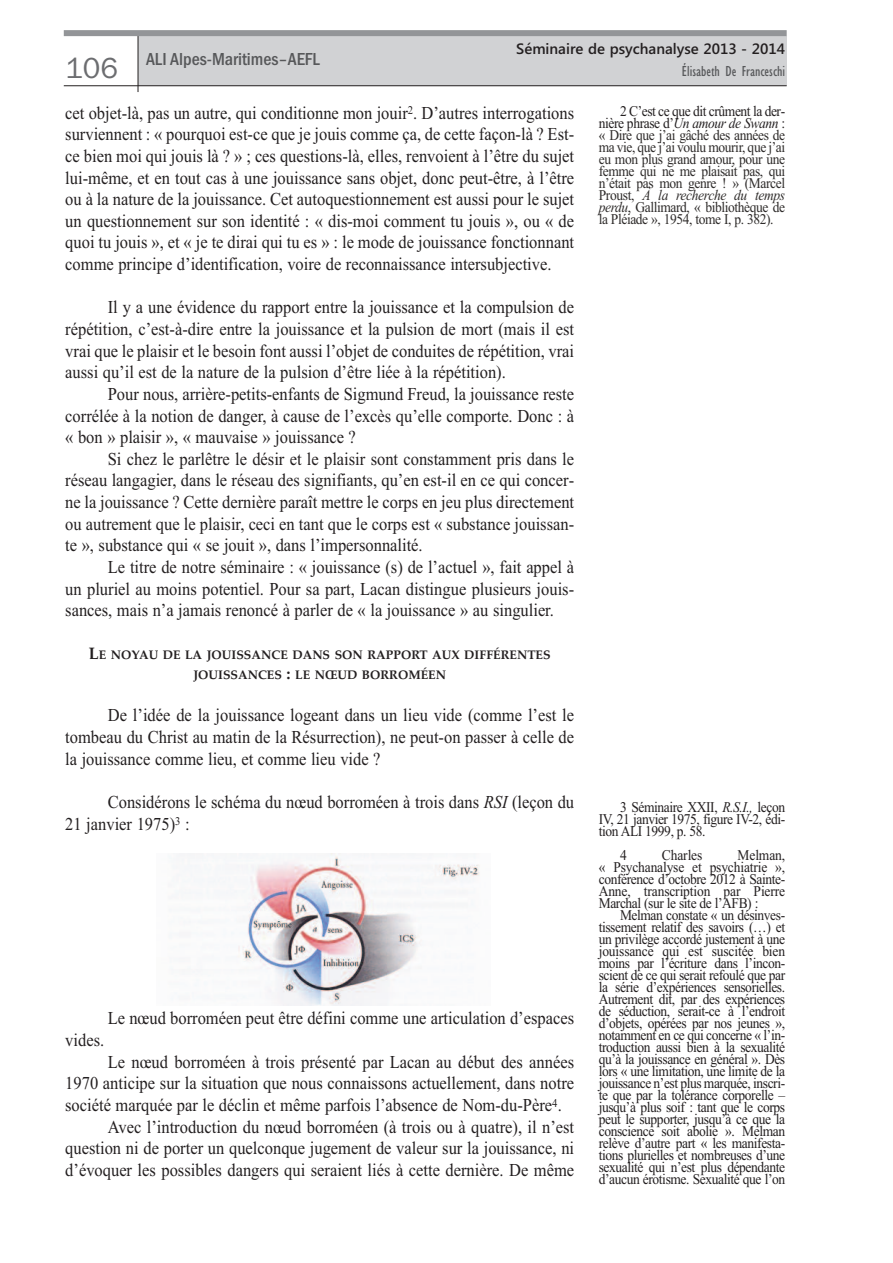
<style>
.page{position:relative;width:893px;height:1263px;background:#fff}
.page>*{position:absolute;margin:0;border:0;box-sizing:border-box;transform-origin:0 0}
.t1{font:30px "Franklin Gothic";color:#6c6d70}
.t2{font:18.15px/21.6px "Times New Roman";color:#231f20;text-align:justify;scale:.91 1}
.t3{font:500 condensed 18px "Franklin Gothic";color:#57585a}
.t4{font:600 15px/21.9px "Segoe UI";color:#231f20;text-align:right}
.t5{font:14.85px/12px "Times New Roman";letter-spacing:-.03em;color:#231f20;text-align:justify;scale:.91 1}
.t6{font:14.85px/12px "Times New Roman";letter-spacing:-.03em;color:#2e2b2a;text-align:justify;scale:.91 1}
.t7{font:14.85px "Times New Roman";letter-spacing:-.01em;color:#231f20;scale:.91 1}
.t8{font:700 12.3px/20.1px "Palatino Linotype";color:#231f20;text-align:center}
.s1{font-family:"Gill Sans";font-weight:400;font-stretch:condensed;color:#57585a}
.s2{color:#231f20}
.s3{font-style:italic;color:#231f20}
.s4{font-style:italic}
.s5{font-size:16.5px}
</style>
<div class="page">
<div style="left:138px;top:36px;width:649px;height:50px;background:#d1d2d4"></div>
<hr style="left:138px;top:36px;width:1px;height:56px;background:#231f20">
<hr style="left:64px;top:85px;width:723px;height:1px;background:#231f20">
<div style="left:64px;top:30px;width:723px;height:6px;background:#939598"></div>
<img style="left:178px;top:853px;width:302px;height:152px">
<p class="t4" style="left:516px;top:38px;width:270px">Séminaire de psychanalyse 2013 - 2014<br><span class="s1">Élisabeth De Franceschi</span></p>
<p class="t6" style="left:599px;top:105px;width:206px;text-indent:21px"><span class="s2">2 C’est ce que dit crûment la der&shy;nière phrase d’</span><span class="s3">Un amour de Swann</span> <span class="s2">: </span>« Dire que j’ai gâché des années de ma vie, que j’ai voulu mourir, que j’ai eu mon plus grand amour, pour une femme qui ne me plaisait pas, qui n’était pas mon genre ! » (Marcel Proust, <span class="s4">À la recherche du temps perdu</span>, Gallimard, « bibliothèque de la Pléiade », 1954, tome I, p. 382).</p>
<p class="t3" style="left:146px;top:48px;width:175px">ALI Alpes-Maritimes–AEFL</p>
<p class="t1" style="left:65px;top:50px;width:54px">106</p>
<p class="t2" style="left:65px;top:102px;width:561px">cet objet-là, pas un autre, qui conditionne mon jouir<sup>2</sup>. D’autres interrogations surviennent : « pourquoi est-ce que je jouis comme ça, de cette façon-là ? Est&shy;ce bien moi qui jouis là ? » ; ces questions-là, elles, renvoient à l’être du sujet lui-même, et en tout cas à une jouissance sans objet, donc peut-être, à l’être ou à la nature de la jouissance. Cet autoquestionnement est aussi pour le sujet un questionnement sur son identité : « dis-moi comment tu jouis », ou « de quoi tu jouis », et « je te dirai qui tu es » : le mode de jouissance fonctionnant comme principe d’identification, voire de reconnaissance intersubjective.</p>
<p class="t2" style="left:108px;top:296px;width:514px">Il y a une évidence du rapport entre la jouissance et la compulsion de</p>
<p class="t2" style="left:65px;top:318px;width:561px">répétition, c’est-à-dire entre la jouissance et la pulsion de mort (mais il est</p>
<p class="t2" style="left:65px;top:340px;width:561px">vrai que le plaisir et le besoin font aussi l’objet de conduites de répétition, vrai</p>
<p class="t2" style="left:65px;top:361px;width:486px">aussi qu’il est de la nature de la pulsion d’être liée à la répétition).</p>
<p class="t2" style="left:108px;top:383px;width:514px">Pour nous, arrière-petits-enfants de Sigmund Freud, la jouissance reste</p>
<p class="t2" style="left:65px;top:404px;width:561px">corrélée à la notion de danger, à cause de l’excès qu’elle comporte. Donc : à</p>
<p class="t2" style="left:65px;top:426px;width:321px">« bon » plaisir », « mauvaise » jouissance ?</p>
<p class="t2" style="left:108px;top:448px;width:514px">Si chez le parlêtre le désir et le plaisir sont constamment pris dans le</p>
<p class="t2" style="left:65px;top:469px;width:561px">réseau langagier, dans le réseau des signifiants, qu’en est-il en ce qui concer-</p>
<p class="t2" style="left:65px;top:491px;width:561px">ne la jouissance ? Cette dernière paraît mettre le corps en jeu plus directement</p>
<p class="t2" style="left:65px;top:513px;width:561px">ou autrement que le plaisir, ceci en tant que le corps est « substance jouissan-</p>
<p class="t2" style="left:65px;top:534px;width:394px">te », substance qui « se jouit », dans l’impersonnalité.</p>
<p class="t2" style="left:108px;top:556px;width:514px">Le titre de notre séminaire : « jouissance (s) de l’actuel », fait appel à</p>
<p class="t2" style="left:65px;top:577px;width:561px">un pluriel au moins potentiel. Pour sa part, Lacan distingue plusieurs jouis-</p>
<p class="t2" style="left:65px;top:599px;width:539px">sances, mais n’a jamais renoncé à parler de « la jouissance » au singulier.</p>
<p class="t8" style="left:89px;top:645px;width:463px"><span class="s5">L</span>E NOYAU DE LA JOUISSANCE DANS SON RAPPORT AUX DIFFÉRENTES<br>JOUISSANCES <span class="s5">:</span> LE NŒUD BORROMÉEN</p>
<p class="t2" style="left:65px;top:704px;width:561px;text-indent:43px">De l’idée de la jouissance logeant dans un lieu vide (comme l’est le tombeau du Christ au matin de la Résurrection), ne peut-on passer à celle de la jouissance comme lieu, et comme lieu vide ?</p>
<p class="t2" style="left:65px;top:791px;width:561px;text-indent:43px">Considérons le schéma du nœud borroméen à trois dans <span class="s4">RSI</span> (leçon du<br>21 janvier 1975)<sup>3</sup> :</p>
<p class="t5" style="left:599px;top:801px;width:206px;text-indent:21px">3 Séminaire XXII, <span class="s4">R.S.I.,</span> leçon IV, 21 janvier 1975, figure IV-2, édi&shy;tion ALI 1999, p. 58.</p>
<p class="t5" style="left:620px;top:849px;width:9px">4</p>
<p class="t7" style="left:662px;top:846px;width:46px">Charles</p>
<p class="t5" style="left:738px;top:849px;width:54px">Melman,</p>
<p class="t7" style="left:599px;top:858px;width:206px">« Psychanalyse et psychiatrie »,</p>
<p class="t5" style="left:599px;top:873px;width:206px">conférence d’octobre 2012 à Sainte-</p>
<p class="t7" style="left:599px;top:882px;width:206px">Anne, transcription par Pierre</p>
<p class="t5" style="left:599px;top:897px;width:177px">Marchal (sur le site de l’AFB) :</p>
<p class="t5" style="left:620px;top:909px;width:183px">Melman constate « un désinves-</p>
<p class="t5" style="left:599px;top:921px;width:206px">tissement relatif des savoirs (…) et</p>
<p class="t5" style="left:599px;top:933px;width:206px">un privilège accordé justement à une</p>
<p class="t7" style="left:599px;top:942px;width:206px">jouissance qui est suscitée bien</p>
<p class="t5" style="left:599px;top:957px;width:206px">moins par l’écriture dans l’incon-</p>
<p class="t5" style="left:599px;top:969px;width:206px">scient de ce qui serait refoulé que par</p>
<p class="t5" style="left:599px;top:981px;width:206px">la série d’expériences sensorielles.</p>
<p class="t5" style="left:599px;top:993px;width:206px">Autrement dit, par des expériences</p>
<p class="t5" style="left:599px;top:1005px;width:206px">de séduction, serait-ce à l’endroit</p>
<p class="t5" style="left:599px;top:1017px;width:206px">d’objets, opérées par nos jeunes »,</p>
<p class="t5" style="left:599px;top:1029px;width:206px">notamment en ce qui concerne « l’in-</p>
<p class="t5" style="left:599px;top:1041px;width:206px">troduction aussi bien à la sexualité</p>
<p class="t5" style="left:599px;top:1053px;width:206px">qu’à la jouissance en général ». Dès</p>
<p class="t5" style="left:599px;top:1065px;width:206px">lors « une limitation, une limite de la</p>
<p class="t5" style="left:599px;top:1077px;width:206px">jouissance n’est plus marquée, inscri-</p>
<p class="t5" style="left:599px;top:1089px;width:206px">te que par la tolérance corporelle –</p>
<p class="t5" style="left:599px;top:1101px;width:206px">jusqu’à plus soif : tant que le corps</p>
<p class="t5" style="left:599px;top:1113px;width:206px">peut le supporter, jusqu’à ce que la</p>
<p class="t5" style="left:599px;top:1125px;width:206px">conscience soit abolie ». Melman</p>
<p class="t5" style="left:599px;top:1137px;width:206px">relève d’autre part « les manifesta-</p>
<p class="t5" style="left:599px;top:1149px;width:206px">tions plurielles et nombreuses d’une</p>
<p class="t5" style="left:599px;top:1161px;width:206px">sexualité qui n’est plus dépendante</p>
<p class="t5" style="left:599px;top:1173px;width:206px">d’aucun érotisme. Sexualité que l’on</p>
<p class="t2" style="left:108px;top:1007px;width:514px">Le nœud borroméen peut être défini comme une articulation d’espaces</p>
<p class="t2" style="left:65px;top:1029px;width:44px">vides.</p>
<p class="t2" style="left:108px;top:1050px;width:514px">Le nœud borroméen à trois présenté par Lacan au début des années</p>
<p class="t2" style="left:65px;top:1072px;width:561px">1970 anticipe sur la situation que nous connaissons actuellement, dans notre</p>
<p class="t2" style="left:65px;top:1094px;width:547px">société marquée par le déclin et même parfois l’absence de Nom-du-Père<sup>4</sup>.</p>
<p class="t2" style="left:108px;top:1116px;width:514px">Avec l’introduction du nœud borroméen (à trois ou à quatre), il n’est</p>
<p class="t2" style="left:65px;top:1137px;width:561px">question ni de porter un quelconque jugement de valeur sur la jouissance, ni</p>
<p class="t2" style="left:65px;top:1159px;width:561px">d’évoquer les possibles dangers qui seraient liés à cette dernière. De même</p>
</div>
